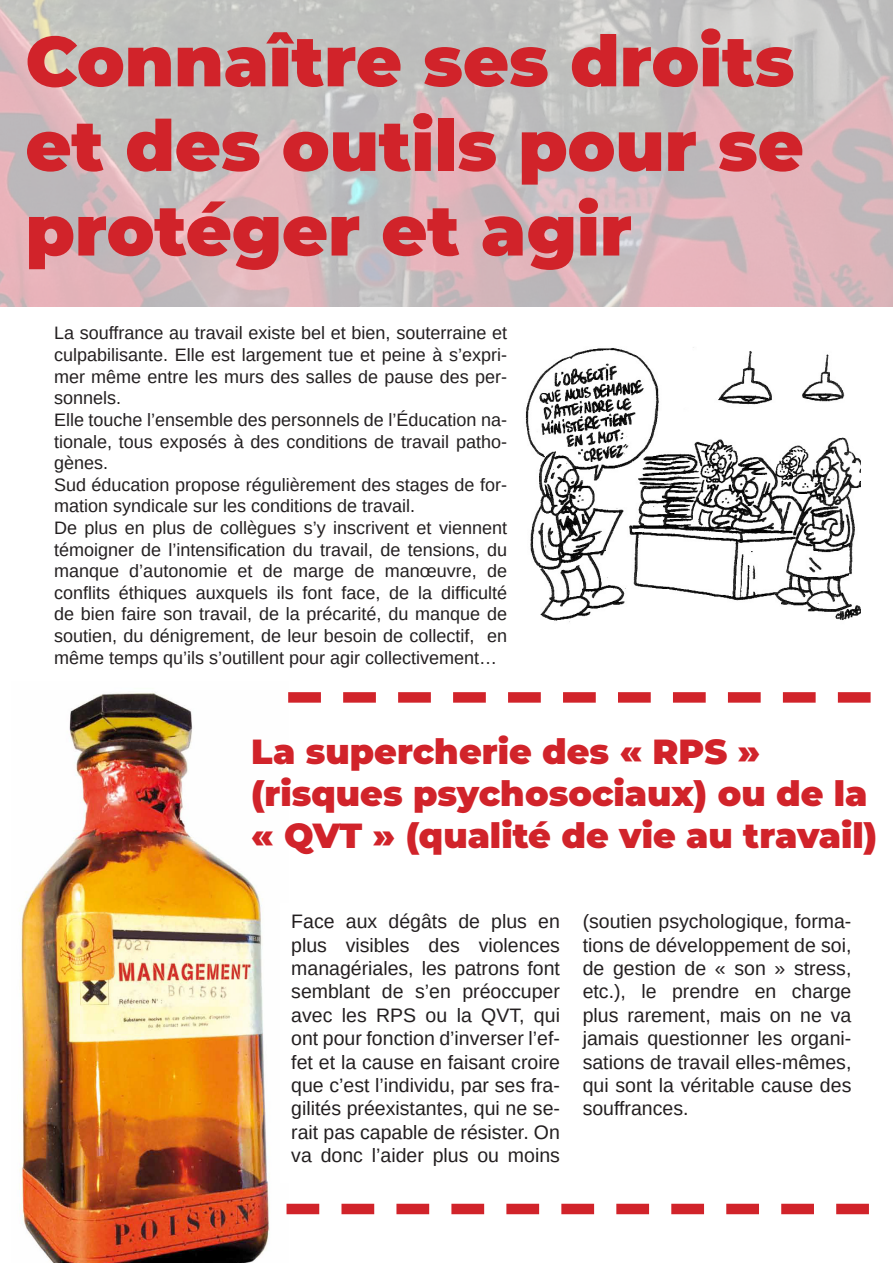
<style>
.page{position:relative;width:893px;height:1263px;background:#fff}
.page>*{position:absolute;margin:0;border:0;box-sizing:border-box;transform-origin:0 0}
.t1{font:900 70.5px/84.6px "Montserrat";color:#d1232a}
.t2{font:900 34.8px/41.8px "Montserrat";color:#d1232a}
.t3{font:19.5px/23.4px "Liberation Sans";color:#231f20;text-align:justify}
.t4{font:18px/21.6px "Liberation Sans";color:#231f20;text-align:justify}
</style>
<div class="page">
<svg style="left:1px;top:0;width:892px;height:306px"></svg>
<img style="left:19px;top:693px;width:276px;height:570px">
<img style="left:525px;top:347px;width:335px;height:275px">
<hr style="left:0;top:0;width:1px;height:306px;background:#d1232a">
<div style="left:281px;top:903px;width:581px;height:280px;background:#fff"></div>
<svg style="left:288px;top:692px;width:583px;height:11px"></svg>
<svg style="left:287px;top:1204px;width:582px;height:10px"></svg>
<p class="t1" style="left:26px;top:15px;width:780px">Connaître ses droits et des outils pour se protéger et agir</p>
<p class="t4" style="left:54px;top:323px;width:455px">La souffrance au travail existe bel et bien, souterraine et culpabilisante. Elle est largement tue et peine à s’expri&shy;mer même entre les murs des salles de pause des per&shy;sonnels.</p>
<p class="t4" style="left:54px;top:409px;width:455px">Elle touche l’ensemble des personnels de l’Éducation na&shy;tionale, tous exposés à des conditions de travail patho&shy;gènes.</p>
<p class="t4" style="left:54px;top:474px;width:455px">Sud éducation propose régulièrement des stages de for&shy;mation syndicale sur les conditions de travail.</p>
<p class="t4" style="left:54px;top:517px;width:455px">De plus en plus de collègues s’y inscrivent et viennent témoigner de l’intensification du travail, de tensions, du manque d’autonomie et de marge de manœuvre, de conflits éthiques auxquels ils font face, de la difficulté de bien faire son travail, de la précarité, du manque de soutien, du dénigrement, de leur besoin de collectif, en même temps qu’ils s’outillent pour agir collectivement…</p>
<p class="t2" style="left:251px;top:728px;width:627px">La supercherie des « RPS » (risques psychosociaux) ou de la « QVT » (qualité de vie au travail)</p>
<p class="t3" style="left:291px;top:910px;width:270px">Face aux dégâts de plus en plus visibles des violences managériales, les patrons font semblant de s’en préoccuper avec les RPS ou la QVT, qui ont pour fonction d’inverser l’ef&shy;fet et la cause en faisant croire que c’est l’individu, par ses fra&shy;gilités préexistantes, qui ne se&shy;rait pas capable de résister. On va donc l’aider plus ou moins</p>
<p class="t3" style="left:583px;top:910px;width:270px">(soutien psychologique, forma&shy;tions de développement de soi, de gestion de « son » stress, etc.), le prendre en charge plus rarement, mais on ne va jamais questionner les organi&shy;sations de travail elles-mêmes, qui sont la véritable cause des souffrances.</p>
</div>
